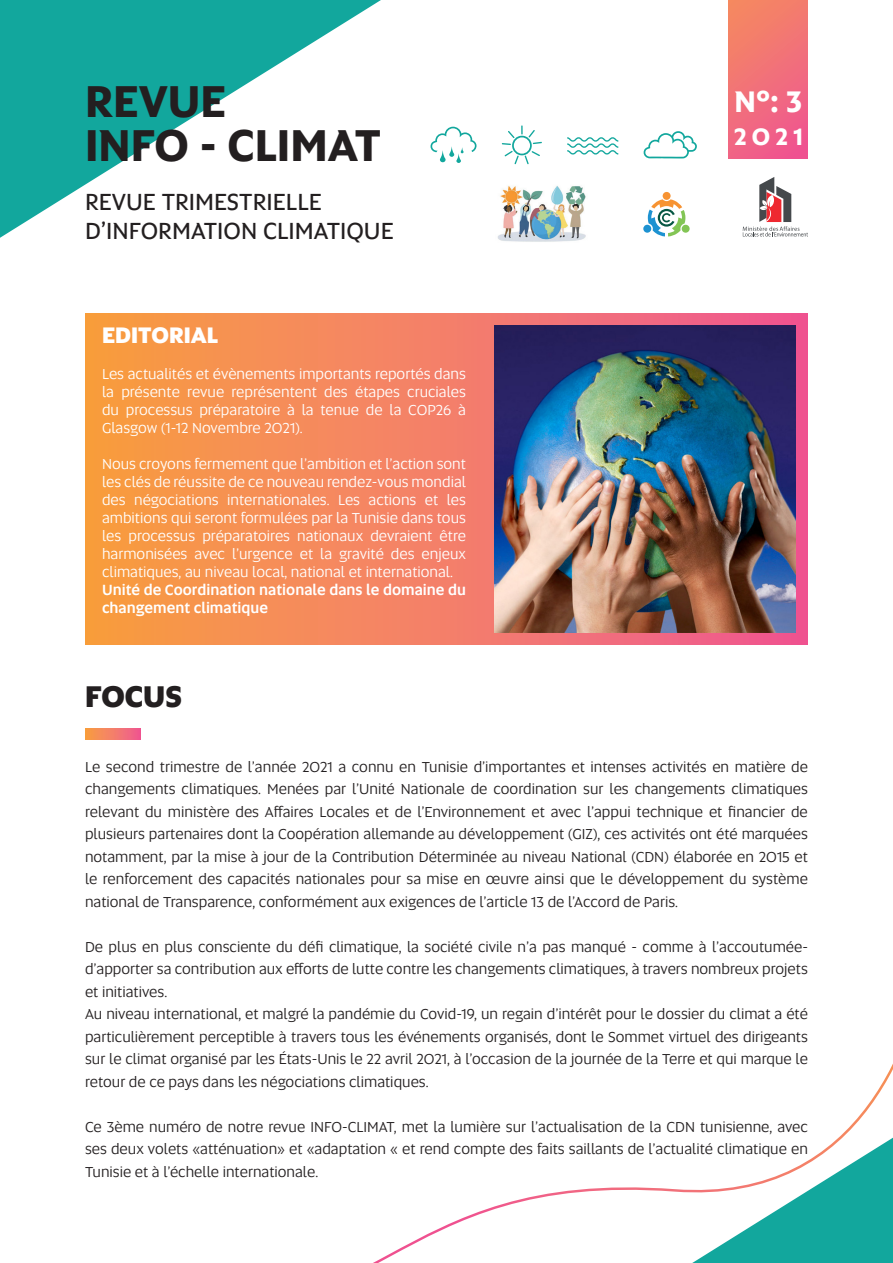
<style>
.page{position:relative;width:893px;height:1263px;background:#fff}
.page>*{position:absolute;margin:0;border:0;box-sizing:border-box;transform-origin:0 0}
.t1{font:700 45px "Altis";color:#231f20}
.t2{font:800 30px "Altis";color:#231f20}
.t3{font:700 30px "Altis";color:#fff}
.t4{font:24px "Altis";color:#231f20}
.t5{font:700 24px "Altis";color:#fff}
.t6{font:800 22.5px "Altis";color:#fff}
.t7{font:15px/22.5px "Altis";color:#231f20;text-align:justify}
.t8{font:15px/18px "Altis";color:#fff;text-align:justify}
.t9{font:500 15px/18px "Altis";color:#fff}
</style>
<div class="page">
<svg style="left:373px;top:1064px;width:520px;height:199px"></svg>
<svg style="left:0;top:0;width:381px;height:238px"></svg>
<div style="left:729px;top:0;width:79px;height:158px;background:linear-gradient(to bottom,#f48566,#ef5a8d)"></div>
<svg style="left:502px;top:125px;width:40px;height:39px"></svg>
<svg style="left:644px;top:131px;width:53px;height:27px"></svg>
<svg style="left:431px;top:126px;width:46px;height:37px"></svg>
<svg style="left:567px;top:137px;width:51px;height:18px"></svg>
<img style="left:497px;top:186px;width:89px;height:56px">
<svg style="left:743px;top:177px;width:65px;height:59px"></svg>
<svg style="left:643px;top:192px;width:47px;height:44px"></svg>
<div style="left:85px;top:313px;width:723px;height:331px;background:linear-gradient(to right,#f9a140,#ed5793)"></div>
<svg style="left:85px;top:728px;width:56px;height:12px"></svg>
<img style="left:494px;top:325px;width:301px;height:307px">
<p class="t1" style="left:85px;top:68px;width:143px">REVUE</p>
<p class="t1" style="left:85px;top:111px;width:297px">INFO - CLIMAT</p>
<p class="t4" style="left:85px;top:185px;width:238px">REVUE TRIMESTRIELLE</p>
<p class="t4" style="left:85px;top:214px;width:310px">D’INFORMATION CLIMATIQUE</p>
<p class="t6" style="left:102px;top:318px;width:118px">EDITORIAL</p>
<p class="t8" style="left:102px;top:364px;width:365px">Les actualités et évènements importants reportés dans la présente revue représentent des étapes cruciales du processus préparatoire à la tenue de la COP26 à Glasgow (1-12 Novembre 2021).</p>
<p class="t8" style="left:102px;top:454px;width:365px">Nous croyons fermement que l’ambition et l’action sont les clés de réussite de ce nouveau rendez-vous mondial des négociations internationales. Les actions et les ambitions qui seront formulées par la Tunisie dans tous les processus préparatoires nationaux devraient être harmonisées avec l’urgence et la gravité des enjeux climatiques, au niveau local, national et international.</p>
<p class="t9" style="left:102px;top:580px;width:365px">Unité de Coordination nationale dans le domaine du changement climatique</p>
<p class="t2" style="left:85px;top:674px;width:98px">FOCUS</p>
<p class="t3" style="left:735px;top:79px;width:69px">N°: 3</p>
<p class="t5" style="left:734px;top:118px;width:70px">2021</p>
<p class="t7" style="left:85px;top:755px;width:724px">Le second trimestre de l’année 2021 a connu en Tunisie d’importantes et intenses activités en matière de changements climatiques. Menées par l’Unité Nationale de coordination sur les changements climatiques relevant du ministère des Affaires Locales et de l’Environnement et avec l’appui technique et financier de plusieurs partenaires dont la Coopération allemande au développement (GIZ), ces activités ont été marquées notamment, par la mise à jour de la Contribution Déterminée au niveau National (CDN) élaborée en 2015 et le renforcement des capacités nationales pour sa mise en œuvre ainsi que le développement du système national de Transparence, conformément aux exigences de l’article 13 de l’Accord de Paris.</p>
<p class="t7" style="left:85px;top:935px;width:724px">De plus en plus consciente du défi climatique, la société civile n’a pas manqué - comme à l’accoutumée&shy;d’apporter sa contribution aux efforts de lutte contre les changements climatiques, à travers nombreux projets et initiatives.</p>
<p class="t7" style="left:85px;top:1002px;width:724px">Au niveau international, et malgré la pandémie du Covid-19, un regain d’intérêt pour le dossier du climat a été particulièrement perceptible à travers tous les événements organisés, dont le Sommet virtuel des dirigeants sur le climat organisé par les États-Unis le 22 avril 2021, à l’occasion de la journée de la Terre et qui marque le retour de ce pays dans les négociations climatiques.</p>
<p class="t7" style="left:85px;top:1115px;width:724px">Ce 3ème numéro de notre revue INFO-CLIMAT, met la lumière sur l’actualisation de la CDN tunisienne, avec ses deux volets «atténuation» et «adaptation « et rend compte des faits saillants de l’actualité climatique en Tunisie et à l’échelle internationale.</p>
</div>
